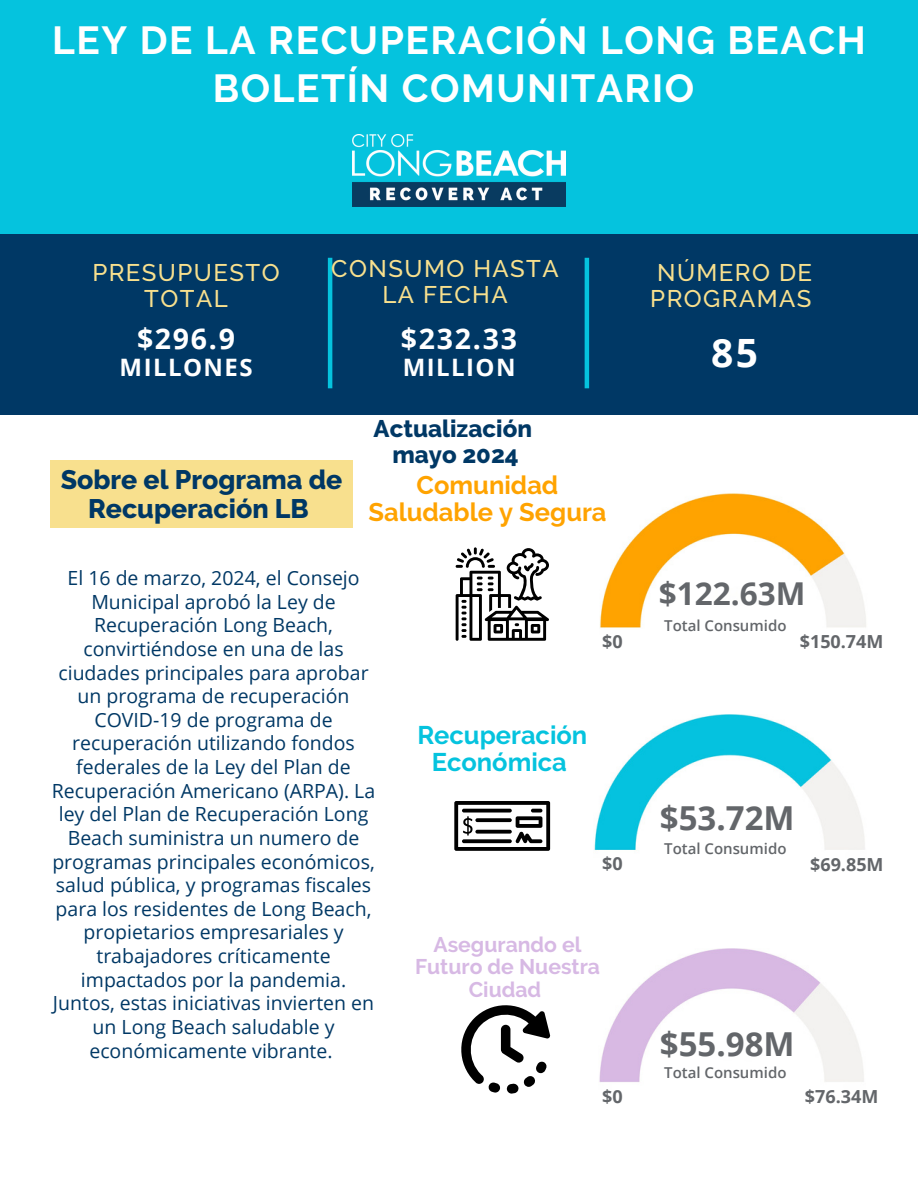
<style>
.page{position:relative;width:918px;height:1188px;background:#fff}
.page>*{position:absolute;margin:0;border:0;box-sizing:border-box;transform-origin:0 0}
.t1{font:700 39px/48.3px "Raleway";letter-spacing:.04em;color:#fff;text-align:center}
.t2{font:700 39px "Open Sans";color:#fff}
.t3{font:700 33px "Open Sans";color:#63666a}
.t4{font:700 31.5px "Open Sans";color:#63666a}
.t5{font:700 28.5px "Open Sans";letter-spacing:.06em;color:#fff}
.t6{font:800 26.7px/28.8px "Raleway";color:#003865;text-align:center}
.t7{font:700 25.5px/27px "Raleway";color:#ffa300;text-align:center}
.t8{font:700 25.5px/27px "Raleway";color:#05c3de;text-align:center}
.t9{font:500 24px/25.8px "Raleway";letter-spacing:.06em;color:#f8e08e;text-align:center}
.t10{font:800 24px/25.8px "Raleway";color:#003865;text-align:center}
.t11{font:700 24px "Open Sans";letter-spacing:.06em;color:#fff}
.t12{font:700 21.15px/22.5px "Raleway";color:#d7b9e4;text-align:center}
.t13{font:19.5px/23.7px "Open Sans";color:#003865;text-align:center}
.t14{font:700 18px "Open Sans";color:#63666a}
.t15{font:600 15px "Open Sans";color:#63666a}
</style>
<div class="page">
<svg style="left:456px;top:547px;width:93px;height:94px"></svg>
<svg style="left:454px;top:801px;width:96px;height:50px"></svg>
<svg style="left:461px;top:1005px;width:90px;height:89px"></svg>
<div style="left:0;top:199px;width:918px;height:215px;background:#003865"></div>
<div style="left:0;top:0;width:918px;height:234px;background:#05c3de"></div>
<img style="left:353px;top:134px;width:212px;height:72px">
<div style="left:51px;top:461px;width:302px;height:67px;background:#f8e08e"></div>
<hr style="left:328px;top:258px;width:4px;height:130px;background:#05c3de">
<hr style="left:585px;top:258px;width:4px;height:130px;background:#05c3de">
<img style="left:600px;top:493px;width:266px;height:135px">
<img style="left:594px;top:714px;width:271px;height:136px">
<img style="left:599px;top:949px;width:265px;height:133px">
<p class="t1" style="left:52px;top:16px;width:815px">LEY DE LA RECUPERACIÓN LONG BEACH<br>BOLETÍN COMUNITARIO</p>
<p class="t9" style="left:92px;top:260px;width:189px">PRESUPUESTO<br>TOTAL</p>
<p class="t9" style="left:331px;top:256px;width:229px">CONSUMO HASTA<br>LA FECHA</p>
<p class="t9" style="left:650px;top:260px;width:163px;text-align:left">NÚMERO DE<br>PROGRAMAS</p>
<p class="t5" style="left:137px;top:319px;width:99px">$296.9</p>
<p class="t11" style="left:120px;top:351px;width:134px">MILLONES</p>
<p class="t5" style="left:401px;top:319px;width:117px">$232.33</p>
<p class="t11" style="left:403px;top:351px;width:114px">MILLION</p>
<h2 class="t2" style="left:711px;top:325px;width:48px">85</h2>
<h6 class="t6" style="left:61px;top:465px;width:283px">Sobre el Programa de<br>Recuperación LB</h6>
<p class="t10" style="left:374px;top:415px;width:160px">Actualización mayo 2024</p>
<h5 class="t7" style="left:368px;top:472px;width:240px">Comunidad<br>Saludable y Segura</h5>
<p class="t13" style="left:52px;top:566px;width:325px">El 16 de marzo, 2024, el Consejo<br>Municipal aprobó la Ley de<br>Recuperación Long Beach, convirtiéndose en una de las ciudades principales para aprobar un programa de recuperación<br>COVID-19 de programa de recuperación utilizando fondos federales de la Ley del Plan de<br>Recuperación Americano (ARPA). La ley del Plan de Recuperación Long<br>Beach suministra un numero de programas principales económicos, salud pública, y programas fiscales para los residentes de Long Beach, propietarios empresariales y trabajadores críticamente impactados por la pandemia.<br>Juntos, estas iniciativas invierten en un Long Beach saludable y económicamente vibrante.</p>
<p class="t4" style="left:659px;top:571px;width:148px">$122.63M</p>
<p class="t15" style="left:664px;top:615px;width:124px">Total Consumido</p>
<h6 class="t14" style="left:602px;top:628px;width:22px">$0</h6>
<h4 class="t14" style="left:800px;top:628px;width:85px">$150.74M</h4>
<h5 class="t8" style="left:417px;top:722px;width:171px">Recuperación<br>Económica</h5>
<p class="t3" style="left:660px;top:794px;width:136px">$53.72M</p>
<p class="t15" style="left:664px;top:838px;width:124px">Total Consumido</p>
<h6 class="t14" style="left:602px;top:851px;width:22px">$0</h6>
<p class="t14" style="left:810px;top:852px;width:75px">$69.85M</p>
<h3 class="t12" style="left:415px;top:933px;width:186px">Asegurando el<br>Futuro de Nuestra<br>Ciudad</h3>
<p class="t3" style="left:660px;top:1021px;width:136px">$55.98M</p>
<h2 class="t15" style="left:664px;top:1062px;width:124px">Total Consumido</h2>
<h2 class="t14" style="left:602px;top:1084px;width:22px">$0</h2>
<p class="t14" style="left:805px;top:1084px;width:75px">$76.34M</p>
</div>
